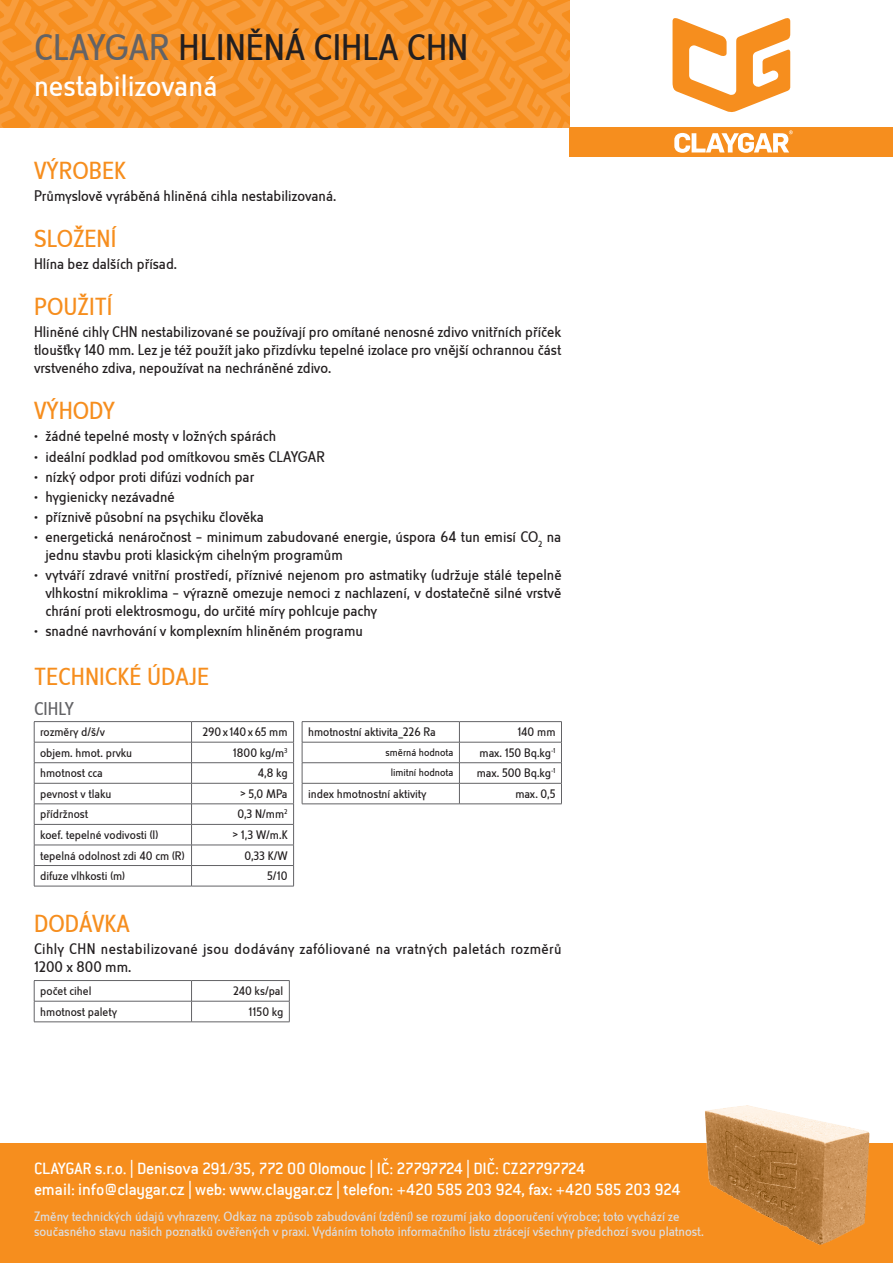
<style>
.page{position:relative;width:893px;height:1263px;background:#fff}
.page>*{position:absolute;margin:0;border:0;box-sizing:border-box;transform-origin:0 0}
.t1{font:36px "Berlin CE";color:#231f20}
.t2{font:30px "Berlin CE";color:#fff}
.t3{font:24px "Berlin CE";color:#f68e1e}
.t4{font:500 18px/21.6px "Conduit ITC";letter-spacing:-.02em;color:#fff}
.t5{font:18px "Berlin CE";color:#636366}
.t6{font:15px/18px "Berlin CE";color:#231f20;text-align:justify}
.t7{font:15px/18px "Berlin CE";letter-spacing:.025em;color:#231f20}
.t8{font:13.2px/15.9px "Berlin CE";color:#dcdddf}
.t9{font:12px "Berlin CE";color:#231f20}
.t10{font:10.5px "Berlin CE";color:#231f20}
.s1{color:#636366}
.s2{font-family:"Helvetica Neue LT Pro";font-weight:400}
</style>
<div class="page">
<div style="left:0;top:1144px;width:893px;height:119px;background:#f68e1e"></div>
<svg style="left:0;top:0;width:570px;height:128px"></svg>
<svg style="left:672px;top:18px;width:118px;height:94px"></svg>
<div style="left:570px;top:128px;width:323px;height:29px;background:#f68e1e"></div>
<svg style="left:674px;top:130px;width:119px;height:23px"></svg>
<img style="left:705px;top:1105px;width:164px;height:140px">
<hr style="left:34px;top:721px;width:158px;height:1px;background:#636366">
<hr style="left:192px;top:721px;width:102px;height:1px;background:#636366">
<hr style="left:34px;top:742px;width:158px;height:1px;background:#636366">
<hr style="left:192px;top:742px;width:102px;height:1px;background:#636366">
<hr style="left:34px;top:762px;width:158px;height:1px;background:#636366">
<hr style="left:192px;top:762px;width:102px;height:1px;background:#636366">
<hr style="left:34px;top:783px;width:158px;height:1px;background:#636366">
<hr style="left:192px;top:783px;width:102px;height:1px;background:#636366">
<hr style="left:34px;top:803px;width:158px;height:1px;background:#636366">
<hr style="left:192px;top:803px;width:102px;height:1px;background:#636366">
<hr style="left:34px;top:824px;width:158px;height:1px;background:#636366">
<hr style="left:192px;top:824px;width:102px;height:1px;background:#636366">
<hr style="left:34px;top:845px;width:158px;height:1px;background:#636366">
<hr style="left:192px;top:845px;width:102px;height:1px;background:#636366">
<hr style="left:34px;top:865px;width:158px;height:1px;background:#636366">
<svg style="left:34px;top:722px;width:1px;height:164px"></svg>
<hr style="left:192px;top:865px;width:102px;height:1px;background:#636366">
<svg style="left:191px;top:722px;width:1px;height:164px"></svg>
<svg style="left:293px;top:722px;width:1px;height:164px"></svg>
<hr style="left:34px;top:886px;width:158px;height:1px;background:#636366">
<hr style="left:192px;top:886px;width:102px;height:1px;background:#636366">
<hr style="left:302px;top:721px;width:157px;height:1px;background:#636366">
<hr style="left:459px;top:721px;width:103px;height:1px;background:#636366">
<hr style="left:302px;top:742px;width:157px;height:1px;background:#636366">
<hr style="left:459px;top:742px;width:103px;height:1px;background:#636366">
<hr style="left:302px;top:762px;width:157px;height:1px;background:#636366">
<hr style="left:459px;top:762px;width:103px;height:1px;background:#636366">
<hr style="left:302px;top:783px;width:157px;height:1px;background:#636366">
<svg style="left:302px;top:722px;width:1px;height:82px"></svg>
<hr style="left:459px;top:783px;width:103px;height:1px;background:#636366">
<svg style="left:459px;top:722px;width:1px;height:82px"></svg>
<svg style="left:561px;top:722px;width:1px;height:82px"></svg>
<hr style="left:302px;top:804px;width:157px;height:1px;background:#636366">
<hr style="left:459px;top:804px;width:103px;height:1px;background:#636366">
<hr style="left:34px;top:980px;width:158px;height:1px;background:#636366">
<hr style="left:192px;top:980px;width:98px;height:1px;background:#636366">
<hr style="left:34px;top:1001px;width:158px;height:1px;background:#636366">
<svg style="left:34px;top:981px;width:1px;height:40px"></svg>
<hr style="left:192px;top:1001px;width:98px;height:1px;background:#636366">
<svg style="left:191px;top:981px;width:1px;height:40px"></svg>
<svg style="left:289px;top:981px;width:1px;height:40px"></svg>
<hr style="left:34px;top:1021px;width:158px;height:1px;background:#636366">
<hr style="left:192px;top:1021px;width:98px;height:1px;background:#636366">
<h1 class="t1" style="left:34px;top:27px;width:436px"><span class="s1">CLAYGAR</span> HLINĚNÁ CIHLA CHN</h1>
<h2 class="t2" style="left:34px;top:69px;width:185px">nestabilizovaná</h2>
<h3 class="t3" style="left:34px;top:157px;width:94px">VÝROBEK</h3>
<p class="t6" style="left:34px;top:187px;width:304px">Průmyslově vyráběná hliněná cihla nestabilizovaná.</p>
<h3 class="t3" style="left:34px;top:225px;width:84px">SLOŽENÍ</h3>
<p class="t6" style="left:34px;top:255px;width:145px">Hlína bez dalších přísad.</p>
<h3 class="t3" style="left:34px;top:293px;width:80px">POUŽITÍ</h3>
<p class="t6" style="left:34px;top:323px;width:529px">Hliněné cihly CHN nestabilizované se používají pro omítané nenosné zdivo vnitřních příček tloušťky 140 mm. Lez je též použít jako přizdívku tepelné izolace pro vnější ochrannou část vrstveného zdiva, nepoužívat na nechráněné zdivo.</p>
<h3 class="t3" style="left:34px;top:397px;width:82px">VÝHODY</h3>
<p class="t6" style="left:34px;top:427px;width:244px">• žádné tepelné mosty v ložných spárách</p>
<p class="t6" style="left:34px;top:447px;width:293px">• ideální podklad pod omítkovou směs CLAYGAR</p>
<p class="t6" style="left:34px;top:467px;width:222px">• nízký odpor proti difúzi vodních par</p>
<p class="t6" style="left:34px;top:488px;width:142px">• hygienicky nezávadné</p>
<p class="t6" style="left:34px;top:508px;width:231px">• příznivě působní na psychiku člověka</p>
<p class="t6" style="left:45px;top:528px;width:517px;text-indent:-11px">• energetická nenáročnost – minimum zabudované energie, úspora 64 tun emisí CO<sub>2</sub> na jednu stavbu proti klasickým cihelným programům</p>
<p class="t6" style="left:45px;top:566px;width:518px;text-indent:-11px">• vytváří zdravé vnitřní prostředí, příznivé nejenom pro astmatiky (udržuje stálé tepelně vlhkostní mikroklima – výrazně omezuje nemoci z nachlazení, v dostatečně silné vrstvě chrání proti elektrosmogu, do určité míry pohlcuje pachy</p>
<p class="t6" style="left:34px;top:622px;width:330px">• snadné navrhování v komplexním hliněném programu</p>
<h3 class="t3" style="left:34px;top:663px;width:177px">TECHNICKÉ ÚDAJE</h3>
<p class="t5" style="left:34px;top:699px;width:41px">CIHLY</p>
<p class="t9" style="left:40px;top:725px;width:66px">rozměry d/š/v</p>
<p class="t9" style="left:202px;top:725px;width:87px">290x 140x65 mm</p>
<p class="t9" style="left:40px;top:746px;width:94px">objem. hmot. prvku</p>
<p class="t9" style="left:233px;top:746px;width:56px">1800 kg/m<sup>3</sup></p>
<p class="t9" style="left:40px;top:766px;width:64px">hmotnost cca</p>
<p class="t9" style="left:258px;top:766px;width:31px">4,8 kg</p>
<p class="t9" style="left:40px;top:787px;width:73px">pevnost v tlaku</p>
<p class="t9" style="left:240px;top:787px;width:49px">&gt; 5,0 MPa</p>
<p class="t9" style="left:40px;top:807px;width:50px">přídržnost</p>
<p class="t9" style="left:238px;top:807px;width:52px">0,3 N/mm<sup>2</sup></p>
<p class="t9" style="left:40px;top:828px;width:120px">koef. tepelné vodivosti (I)</p>
<p class="t9" style="left:233px;top:828px;width:56px">&gt; 1,3 W/m.K</p>
<p class="t9" style="left:40px;top:849px;width:146px">tepelná odolnost zdi 40 cm (R)</p>
<p class="t9" style="left:244px;top:849px;width:45px">0,33 K/W</p>
<p class="t9" style="left:40px;top:869px;width:86px">difuze vlhkosti (m)</p>
<p class="t9" style="left:267px;top:869px;width:22px">5/10</p>
<p class="t9" style="left:308px;top:725px;width:129px">hmotnostní aktivita_226 Ra</p>
<p class="t9" style="left:518px;top:725px;width:39px">140 mm</p>
<p class="t10" style="left:386px;top:746px;width:69px">směrná hodnota</p>
<p class="t9" style="left:480px;top:746px;width:77px">max. 150 Bq.kg<sup>-1</sup></p>
<p class="t10" style="left:391px;top:767px;width:64px">limitní hodnota</p>
<p class="t9" style="left:477px;top:766px;width:80px">max. 500 Bq.kg<sup>-1</sup></p>
<p class="t9" style="left:308px;top:787px;width:120px">index hmotnostní aktivity</p>
<p class="t9" style="left:515px;top:787px;width:42px">max. 0,5</p>
<h3 class="t3" style="left:34px;top:910px;width:97px">DODÁVKA</h3>
<p class="t7" style="left:34px;top:940px;width:529px">Cihly CHN nestabilizované jsou dodávány zafóliované na vratných paletách rozměrů<br>1200 x 800 mm.</p>
<p class="t9" style="left:40px;top:984px;width:53px">počet cihel</p>
<p class="t9" style="left:233px;top:984px;width:52px">240 ks/pal</p>
<p class="t9" style="left:40px;top:1005px;width:78px">hmotnost palety</p>
<p class="t9" style="left:249px;top:1005px;width:36px">1150 kg</p>
<p class="t4" style="left:34px;top:1157px;width:648px">CLAYGAR s.r.o. <span class="s2">|</span> Denisova 291/35, 772 00 Olomouc <span class="s2">|</span> ICˇ: 27797724 <span class="s2">|</span> DICˇ: CZ27797724<br>email: info@claygar.cz <span class="s2">|</span> web: www.claygar.cz <span class="s2">|</span> telefon: +420 585 203 924, fax: +420 585 203 924</p>
<p class="t8" style="left:34px;top:1208px;width:671px">Změny technických údajů vyhrazeny. Odkaz na způsob zabudování (zdění) se rozumí jako doporučení výrobce; toto vychází ze současného stavu našich poznatků ověřených v praxi. Vydáním tohoto informačního listu ztrácejí všechny předchozí svou platnost.</p>
</div>
